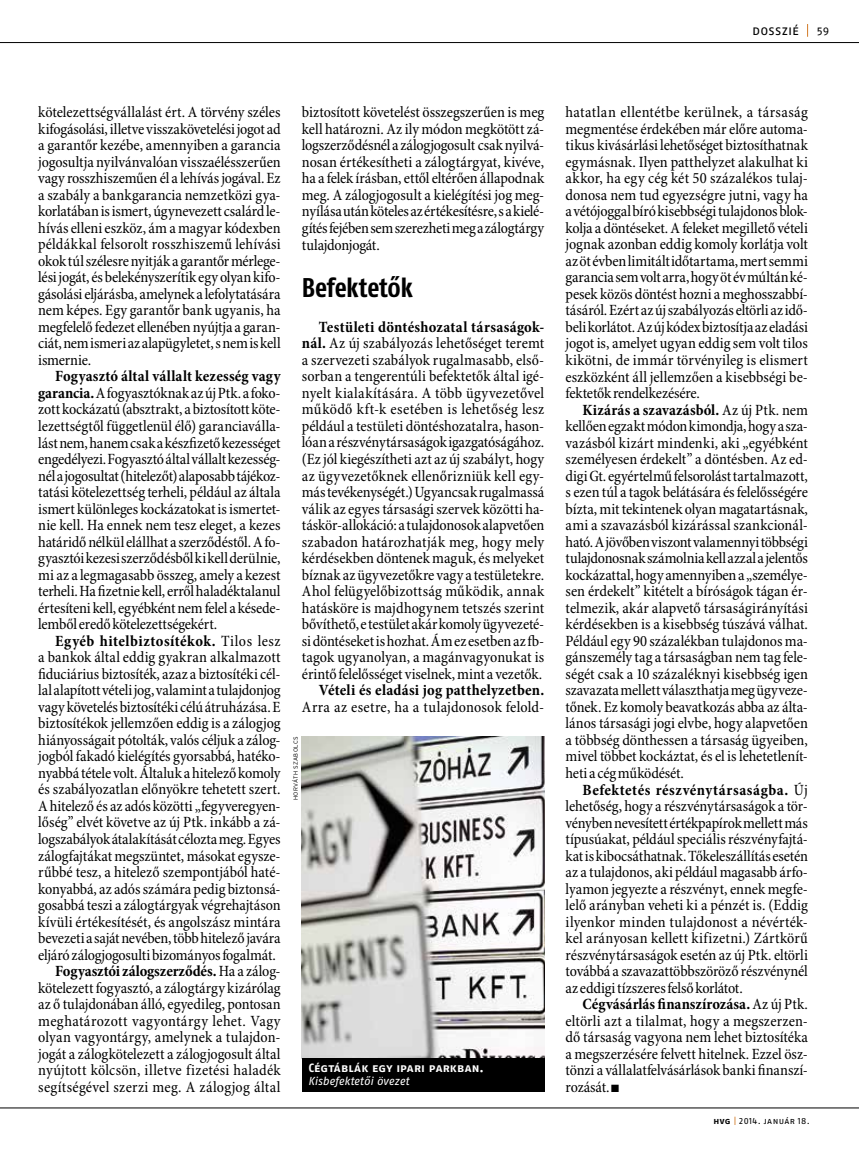
<style>
.page{position:relative;width:859px;height:1149px;background:#fff}
.page>*{position:absolute;margin:0;border:0;box-sizing:border-box;transform-origin:0 0}
.t1{font:700 27px "Fago Co";letter-spacing:-.01em;color:#000}
.t2{font:condensed 15.75px/16.5px "Minion Pro";letter-spacing:-.005em;color:#000;text-align:justify}
.t3{font:condensed 15.75px "Minion Pro";letter-spacing:.015em;color:#000}
.t4{font:condensed 15.75px "Minion Pro";letter-spacing:.02em;color:#000}
.t5{font:700 condensed 15.75px "Minion Pro";letter-spacing:.015em;color:#000}
.t6{font:700 condensed 15.75px "Minion Pro";letter-spacing:-.01em;color:#000}
.t7{font:13.5px "Fago No Regular Caps";letter-spacing:.01em;color:#000}
.t8{font:12px "Fago No Bold Caps";letter-spacing:.01em;color:#fff}
.t9{font:italic 11.55px "Fago No";letter-spacing:-.005em;color:#fff}
.t10{font:11.25px "Fago No";color:#000}
.t11{font:9px "Fago No Regular Caps";letter-spacing:.04em;color:#000}
.t12{font:300 6px "Interstate";letter-spacing:.05em;color:#000}
.s1{font-weight:700}
.s2{font-weight:400}
.s3{font-family:"Interstate Rg kocka";font-weight:700;font-stretch:normal;font-size:10.5px}
.s4{font-family:"Fago No Bold Caps"}
.s5{color:#d27b27}
</style>
<div class="page">
<svg style="left:807px;top:24px;width:1px;height:13px"></svg>
<img style="left:302px;top:736px;width:242px;height:322px">
<div style="left:302px;top:1058px;width:242px;height:33px;background:#000"></div>
<hr style="left:0;top:42px;width:859px;height:1px;background:#000">
<hr style="left:0;top:1107px;width:859px;height:1px;background:#000">
<p class="t7" style="left:752px;top:22px;width:48px">dosszié</p>
<p class="t10" style="left:817px;top:24px;width:14px">59</p>
<p class="t2" style="left:38px;top:104px;width:244px">kötelezettségvállalást ért. A törvény széles kifogásolási, illetve visszakövetelési jogot ad a garantőr kezébe, amennyiben a garancia jogosultja nyilvánvalóan visszaélésszerűen vagy rosszhiszeműen él a lehívás jogával. Ez a szabály a bankgarancia nemzetközi gya&shy;korlatában is ismert, úgynevezett csalárd le&shy;hívás elleni eszköz, ám a magyar kódexben példákkal felsorolt rosszhiszemű lehívási okok túl szélesre nyitják a garantőr mérlege&shy;lési jogát, és belekényszerítik egy olyan kifo&shy;gásolási eljárásba, amelynek a lefolytatására nem képes. Egy garantőr bank ugyanis, ha megfelelő fedezet ellenében nyújtja a garan&shy;ciát, nem ismeri az alapügyletet, s nem is kell ismernie.</p>
<p class="t2" style="left:38px;top:368px;width:244px;text-indent:17px"><span class="s1">Fogyasztó által vállalt kezesség vagy garancia.</span> A fogyasztóknak az új Ptk. a foko&shy;zott kockázatú (absztrakt, a biztosított köte&shy;lezettségtől függetlenül élő) garanciaválla&shy;lást nem, hanem csak a készfizető kezességet engedélyezi. Fogyasztó által vállalt kezesség&shy;nél a jogosultat (hitelezőt) alaposabb tájékoz&shy;tatási kötelezettség terheli, például az általa ismert különleges kockázatokat is ismertet&shy;nie kell. Ha ennek nem tesz eleget, a kezes határidő nélkül elállhat a szerződéstől. A fo&shy;gyasztói kezesi szerződésből ki kell derülnie, mi az a legmagasabb összeg, amely a kezest terheli. Ha fizetnie kell, erről haladéktalanul értesíteni kell, egyébként nem felel a késede&shy;lemből eredő kötelezettségekért.</p>
<p class="t5" style="left:55px;top:629px;width:227px">Egyéb hitelbiztosítékok. <span class="s2">Tilos lesz</span></p>
<p class="t3" style="left:38px;top:647px;width:244px">a bankok által eddig gyakran alkalmazott</p>
<p class="t2" style="left:38px;top:666px;width:244px">fiduciárius biztosíték, azaz a biztosítéki cél-</p>
<p class="t2" style="left:38px;top:682px;width:244px">lal alapított vételi jog, valamint a tulajdonjog</p>
<p class="t2" style="left:38px;top:699px;width:244px">vagy követelés biztosítéki célú átruházása. E</p>
<p class="t2" style="left:38px;top:715px;width:244px">biztosítékok jellemzően eddig is a zálogjog</p>
<p class="t2" style="left:38px;top:732px;width:244px">hiányosságait pótolták, valós céljuk a zálog-</p>
<p class="t2" style="left:38px;top:748px;width:244px">jogból fakadó kielégítés gyorsabbá, hatéko-</p>
<p class="t2" style="left:38px;top:765px;width:244px">nyabbá tétele volt. Általuk a hitelező komoly</p>
<p class="t2" style="left:38px;top:781px;width:244px">és szabályozatlan előnyökre tehetett szert.</p>
<p class="t2" style="left:38px;top:798px;width:244px">A hitelező és az adós közötti „fegyveregyen-</p>
<p class="t2" style="left:38px;top:814px;width:244px">lőség” elvét követve az új Ptk. inkább a zá-</p>
<p class="t2" style="left:38px;top:831px;width:244px">logszabályok átalakítását célozta meg. Egyes</p>
<p class="t2" style="left:38px;top:847px;width:244px">zálogfajtákat megszüntet, másokat egysze-</p>
<p class="t2" style="left:38px;top:864px;width:244px">rűbbé tesz, a hitelező szempontjából haté-</p>
<p class="t2" style="left:38px;top:880px;width:244px">konyabbá, az adós számára pedig biztonsá-</p>
<p class="t2" style="left:38px;top:897px;width:244px">gosabbá teszi a zálogtárgyak végrehajtáson</p>
<p class="t2" style="left:38px;top:913px;width:244px">kívüli értékesítését, és angolszász mintára</p>
<p class="t2" style="left:38px;top:930px;width:244px">bevezeti a saját nevében, több hitelező javára</p>
<p class="t2" style="left:38px;top:946px;width:239px">eljáró zálogjogosulti bizományos fogalmát.</p>
<p class="t6" style="left:55px;top:959px;width:227px">Fogyasztói zálogszerződés. <span class="s2">Ha a zálog-</span></p>
<p class="t2" style="left:38px;top:979px;width:244px">kötelezett fogyasztó, a zálogtárgy kizárólag</p>
<p class="t2" style="left:38px;top:996px;width:244px">az ő tulajdonában álló, egyedileg, pontosan</p>
<p class="t4" style="left:38px;top:1010px;width:244px">meghatározott vagyontárgy lehet. Vagy</p>
<p class="t2" style="left:38px;top:1029px;width:244px">olyan vagyontárgy, amelynek a tulajdon-</p>
<p class="t2" style="left:38px;top:1045px;width:244px">jogát a zálogkötelezett a zálogjogosult által</p>
<p class="t3" style="left:38px;top:1060px;width:244px">nyújtott kölcsön, illetve fizetési haladék</p>
<p class="t4" style="left:38px;top:1076px;width:244px">segítségével szerzi meg. A zálogjog által</p>
<p class="t2" style="left:302px;top:105px;width:244px">biztosított követelést összegszerűen is meg kell határozni. Az ily módon megkötött zá&shy;logszerződésnél a zálogjogosult csak nyilvá&shy;nosan értékesítheti a zálogtárgyat, kivéve, ha a felek írásban, ettől eltérően állapodnak meg. A zálogjogosult a kielégítési jog meg&shy;nyílása után köteles az értékesítésre, s a kielé&shy;gítés fejében sem szerezheti meg a zálogtárgy tulajdonjogát.</p>
<h1 class="t1" style="left:302px;top:272px;width:112px">Befektetők</h1>
<p class="t2" style="left:302px;top:319px;width:244px;text-indent:17px"><span class="s1">Testületi döntéshozatal társaságok&shy;nál.</span> Az új szabályozás lehetőséget teremt a szervezeti szabályok rugalmasabb, első&shy;sorban a tengerentúli befektetők által igé&shy;nyelt kialakítására. A több ügyvezetővel működő kft-k esetében is lehetőség lesz például a testületi döntéshozatalra, hason&shy;lóan a részvénytársaságok igazgatóságához. (Ez jól kiegészítheti azt az új szabályt, hogy az ügyvezetőknek ellenőrizniük kell egy&shy;más tevékenységét.) Ugyancsak rugalmassá válik az egyes társasági szervek közötti ha&shy;táskör-allokáció: a tulajdonosok alapvetően szabadon határozhatják meg, hogy mely kérdésekben döntenek maguk, és melyeket bíznak az ügyvezetőkre vagy a testületekre.<br>Ahol felügyelőbizottság működik, annak hatásköre is majdhogynem tetszés szerint bővíthető, e testület akár komoly ügyvezeté&shy;si döntéseket is hozhat. Ám ez esetben az fb&shy;tagok ugyanolyan, a magánvagyonukat is érintő felelősséget viselnek, mint a vezetők.</p>
<p class="t5" style="left:319px;top:679px;width:227px">Vételi és eladási jog patthelyzetben.</p>
<p class="t3" style="left:302px;top:697px;width:244px">Arra az esetre, ha a tulajdonosok felold-</p>
<p class="t12" style="left:292px;top:799px;width:65px;rotate:-90deg">HORVÁTH SZABOLCS</p>
<p class="t8" style="left:308px;top:1059px;width:177px">Cégtáblák egy ipari parkban.</p>
<p class="t9" style="left:308px;top:1074px;width:102px">Kisbefektetői övezet</p>
<p class="t2" style="left:566px;top:104px;width:244px">hatatlan ellentétbe kerülnek, a társaság megmentése érdekében már előre automa&shy;tikus kivásárlási lehetőséget biztosíthatnak egymásnak. Ilyen patthelyzet alakulhat ki akkor, ha egy cég két 50 százalékos tulaj&shy;donosa nem tud egyezségre jutni, vagy ha a vétójoggal bíró kisebbségi tulajdonos blok&shy;kolja a döntéseket. A feleket megillető vételi jognak azonban eddig komoly korlátja volt az öt évben limitált időtartama, mert semmi garancia sem volt arra, hogy öt év múltán ké&shy;pesek közös döntést hozni a meghosszabbí&shy;tásáról. Ezért az új szabályozás eltörli az idő&shy;beli korlátot. Az új kódex biztosítja az eladási jogot is, amelyet ugyan eddig sem volt tilos kikötni, de immár törvényileg is elismert eszközként áll jellemzően a kisebbségi be&shy;fektetők rendelkezésére.</p>
<p class="t2" style="left:566px;top:402px;width:244px;text-indent:17px"><span class="s1">Kizárás a szavazásból.</span> Az új Ptk. nem kellően egzakt módon kimondja, hogy a sza&shy;vazásból kizárt mindenki, aki „egyébként személyesen érdekelt” a döntésben. Az ed&shy;digi Gt. egyértelmű felsorolást tartalmazott, s ezen túl a tagok belátására és felelősségére bízta, mit tekintenek olyan magatartásnak, ami a szavazásból kizárással szankcionál&shy;ható. A jövőben viszont valamennyi többségi tulajdonosnak számolnia kell azzal a jelentős kockázattal, hogy amennyiben a „személye&shy;sen érdekelt” kitételt a bíróságok tágan ér&shy;telmezik, akár alapvető társaságirányítási kérdésekben is a kisebbség túszává válhat.<br>Például egy 90 százalékban tulajdonos ma&shy;gánszemély tag a társaságban nem tag fele&shy;ségét csak a 10 százaléknyi kisebbség igen szavazata mellett választhatja meg ügyveze&shy;tőnek. Ez komoly beavatkozás abba az álta&shy;lános társasági jogi elvbe, hogy alapvetően a többség dönthessen a társaság ügyeiben, mivel többet kockáztat, és el is lehetetlenít&shy;heti a cég működését.</p>
<p class="t2" style="left:566px;top:781px;width:244px;text-indent:17px"><span class="s1">Befektetés részvénytársaságba.</span> Új lehetőség, hogy a részvénytársaságok a tör&shy;vényben nevesített értékpapírok mellett más típusúakat, például speciális részvényfajtá&shy;kat is kibocsáthatnak. Tőkeleszállítás esetén az a tulajdonos, aki például magasabb árfo&shy;lyamon jegyezte a részvényt, ennek megfe&shy;lelő arányban veheti ki a pénzét is. (Eddig ilyenkor minden tulajdonost a névérték&shy;kel arányosan kellett kifizetni.) Zártkörű részvénytársaságok esetén az új Ptk. eltörli továbbá a szavazattöbbszöröző részvénynél az eddigi tízszeres felső korlátot.</p>
<p class="t2" style="left:566px;top:996px;width:244px;text-indent:17px"><span class="s1">Cégvásárlás finanszírozása.</span> Az új Ptk. eltörli azt a tilalmat, hogy a megszerzen&shy;dő társaság vagyona nem lehet biztosítéka a megszerzésére felvett hitelnek. Ezzel ösz&shy;tönzi a vállalatfelvásárlások banki finanszí&shy;rozását. <span class="s3">Ž</span></p>
<p class="t11" style="left:713px;top:1115px;width:98px"><span class="s4">hvg</span> <span class="s5">|</span> 2014. január 18.</p>
</div>
